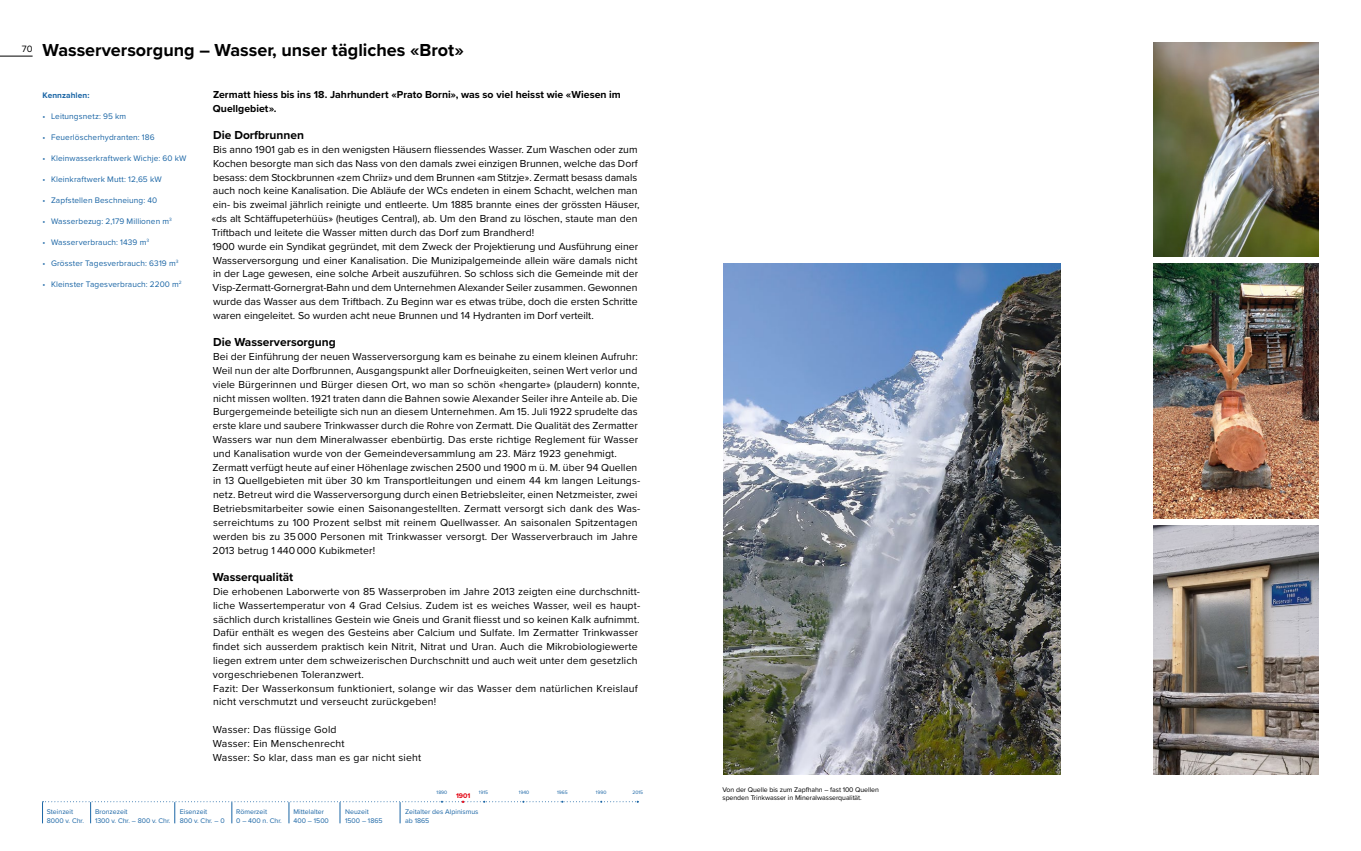
<style>
.page{position:relative;width:1361px;height:851px;background:#fff}
.page>*{position:absolute;margin:0;border:0;box-sizing:border-box;transform-origin:0 0}
.t1{font:700 18px "Proxima Nova";color:#000}
.t2{font:700 12px "Proxima Nova";color:#000}
.t3{font:10.5px/13.8px "Proxima Nova";letter-spacing:.01em;color:#000}
.t4{font:700 10.5px/13.8px "Proxima Nova";color:#000}
.t5{font:9.5px "Proxima Nova";color:#000}
.t6{font:8.3px "Proxima Nova";letter-spacing:.015em;color:#1a65a5}
.t7{font:700 8.3px "Proxima Nova";letter-spacing:.01em;color:#1a65a5}
.t8{font:7px "Proxima Nova";color:#1a65a5}
.t9{font:7px/8.5px "Proxima Nova";letter-spacing:-.01em;color:#000}
.t10{font:700 7px "Proxima Nova";color:#e3000f}
.t11{font:5px "Proxima Nova";color:#1a65a5}
.t12{font:4px "Proxima Nova";color:#e3000f}
</style>
<div class="page">
<hr style="left:0;top:56px;width:33px;height:1px;background:#000">
<svg style="left:42px;top:800px;width:597px;height:23px"></svg>
<img style="left:1153px;top:526px;width:165px;height:248px">
<img style="left:1153px;top:43px;width:165px;height:214px">
<img style="left:1153px;top:263px;width:165px;height:255px">
<img style="left:723px;top:263px;width:337px;height:511px">
<p class="t5" style="left:22px;top:42px;width:12px">70</p>
<h1 class="t1" style="left:43px;top:37px;width:423px">Wasserversorgung – Wasser, unser tägliches «Brot»</h1>
<p class="t7" style="left:43px;top:89px;width:48px">Kennzahlen:</p>
<p class="t6" style="left:43px;top:110px;width:85px">• Leitungsnetz: 95 km</p>
<p class="t6" style="left:43px;top:131px;width:114px">• Feuerlöscherhydranten: 186</p>
<p class="t6" style="left:43px;top:152px;width:145px">• Kleinwasserkraftwerk Wichje: 60 kW</p>
<p class="t6" style="left:43px;top:173px;width:121px">• Kleinkraftwerk Mutt: 12,65 kW</p>
<p class="t6" style="left:43px;top:194px;width:116px">• Zapfstellen Beschneiung: 40</p>
<p class="t6" style="left:43px;top:215px;width:131px">• Wasserbezug: 2,179 Millionen m<sup>3</sup></p>
<p class="t6" style="left:43px;top:236px;width:108px">• Wasserverbrauch: 1439 m<sup>3</sup></p>
<p class="t6" style="left:43px;top:257px;width:137px">• Grösster Tagesverbrauch: 6319 m<sup>3</sup></p>
<p class="t6" style="left:43px;top:278px;width:141px">• Kleinster Tagesverbrauch: 2200 m<sup>2</sup></p>
<p class="t4" style="left:213px;top:87px;width:410px">Zermatt hiess bis ins 18. Jahrhundert «Prato Borni», was so viel heisst wie «Wiesen im<br>Quellgebiet».</p>
<p class="t2" style="left:213px;top:126px;width:92px">Die Dorfbrunnen</p>
<p class="t3" style="left:211px;top:142px;width:429px">Bis anno 1901 gab es in den wenigsten Häusern fliessendes Wasser. Zum Waschen oder zum Kochen besorgte man sich das Nass von den damals zwei einzigen Brunnen, welche das Dorf besass: dem Stockbrunnen «zem Chriiz» und dem Brunnen «am Stitzje». Zermatt besass damals auch noch keine Kanalisation. Die Abläufe der WCs endeten in einem Schacht, welchen man ein- bis zweimal jährlich reinigte und entleerte. Um 1885 brannte eines der grössten Häuser, «ds alt Schtäffupeterhüüs» (heutiges Central), ab. Um den Brand zu löschen, staute man den Triftbach und leitete die Wasser mitten durch das Dorf zum Brandherd!<br>1900 wurde ein Syndikat gegründet, mit dem Zweck der Projektierung und Ausführung einer Wasserversorgung und einer Kanalisation. Die Munizipalgemeinde allein wäre damals nicht in der Lage gewesen, eine solche Arbeit auszuführen. So schloss sich die Gemeinde mit der Visp-Zermatt-Gornergrat-Bahn und dem Unternehmen Alexander Seiler zusammen. Gewonnen wurde das Wasser aus dem Triftbach. Zu Beginn war es etwas trübe, doch die ersten Schritte waren eingeleitet. So wurden acht neue Brunnen und 14 Hydranten im Dorf verteilt.</p>
<p class="t2" style="left:213px;top:333px;width:124px">Die Wasserversorgung</p>
<p class="t3" style="left:212px;top:349px;width:429px">Bei der Einführung der neuen Wasserversorgung kam es beinahe zu einem kleinen Aufruhr:<br>Weil nun der alte Dorfbrunnen, Ausgangspunkt aller Dorfneuigkeiten, seinen Wert verlor und viele Bürgerinnen und Bürger diesen Ort, wo man so schön «hengarte» (plaudern) konnte, nicht missen wollten. 1921 traten dann die Bahnen sowie Alexander Seiler ihre Anteile ab. Die Burgergemeinde beteiligte sich nun an diesem Unternehmen. Am 15. Juli 1922 sprudelte das erste klare und saubere Trinkwasser durch die Rohre von Zermatt. Die Qualität des Zermatter Wassers war nun dem Mineralwasser ebenbürtig. Das erste richtige Reglement für Wasser und Kanalisation wurde von der Gemeindeversammlung am 23. März 1923 genehmigt.<br>Zermatt verfügt heute auf einer Höhenlage zwischen 2500 und 1900 m ü. M. über 94 Quellen in 13 Quellgebieten mit über 30 km Transportleitungen und einem 44 km langen Leitungs&shy;netz. Betreut wird die Wasserversorgung durch einen Betriebsleiter, einen Netzmeister, zwei Betriebsmitarbeiter sowie einen Saisonangestellten. Zermatt versorgt sich dank des Was&shy;serreichtums zu 100 Prozent selbst mit reinem Quellwasser. An saisonalen Spitzentagen werden bis zu 35 000 Personen mit Trinkwasser versorgt. Der Wasserverbrauch im Jahre 2013 betrug 1 440 000 Kubikmeter!</p>
<p class="t2" style="left:213px;top:568px;width:82px">Wasserqualität</p>
<p class="t3" style="left:213px;top:584px;width:429px">Die erhobenen Laborwerte von 85 Wasserproben im Jahre 2013 zeigten eine durchschnitt&shy;liche Wassertemperatur von 4 Grad Celsius. Zudem ist es weiches Wasser, weil es haupt&shy;sächlich durch kristallines Gestein wie Gneis und Granit fliesst und so keinen Kalk aufnimmt.<br>Dafür enthält es wegen des Gesteins aber Calcium und Sulfate. Im Zermatter Trinkwasser findet sich ausserdem praktisch kein Nitrit, Nitrat und Uran. Auch die Mikrobiologiewerte liegen extrem unter dem schweizerischen Durchschnitt und auch weit unter dem gesetzlich vorgeschriebenen Toleranzwert.<br>Fazit: Der Wasserkonsum funktioniert, solange wir das Wasser dem natürlichen Kreislauf nicht verschmutzt und verseucht zurückgeben!</p>
<p class="t3" style="left:213px;top:722px;width:210px">Wasser: Das flüssige Gold<br>Wasser: Ein Menschenrecht<br>Wasser: So klar, dass man es gar nicht sieht</p>
<p class="t8" style="left:47px;top:806px;width:28px">Steinzeit</p>
<p class="t8" style="left:95px;top:806px;width:34px">Bronzezeit</p>
<p class="t8" style="left:47px;top:815px;width:39px">8000 v. Chr.</p>
<p class="t8" style="left:95px;top:815px;width:77px">1300 v. Chr. – 800 v. Chr.</p>
<p class="t8" style="left:180px;top:815px;width:46px">800 v. Chr. – 0</p>
<p class="t8" style="left:180px;top:806px;width:29px">Eisenzeit</p>
<p class="t8" style="left:236px;top:806px;width:32px">Römerzeit</p>
<p class="t8" style="left:236px;top:815px;width:47px">0 – 400 n. Chr.</p>
<p class="t8" style="left:294px;top:806px;width:32px">Mittelalter</p>
<p class="t8" style="left:294px;top:815px;width:37px">400 – 1500</p>
<p class="t8" style="left:345px;top:806px;width:25px">Neuzeit</p>
<p class="t8" style="left:345px;top:815px;width:39px">1500 – 1865</p>
<p class="t11" style="left:437px;top:788px;width:12px">1890</p>
<p class="t11" style="left:479px;top:788px;width:11px">1915</p>
<p class="t11" style="left:519px;top:788px;width:12px">1940</p>
<p class="t11" style="left:557px;top:788px;width:12px">1965</p>
<p class="t11" style="left:596px;top:788px;width:12px">1990</p>
<p class="t11" style="left:632px;top:788px;width:12px">2015</p>
<p class="t10" style="left:456px;top:790px;width:16px">1901</p>
<p class="t12" style="left:462px;top:798px;width:4px">●</p>
<p class="t8" style="left:405px;top:806px;width:75px">Zeitalter des Alpinismus</p>
<p class="t8" style="left:405px;top:815px;width:26px">ab 1865</p>
<p class="t9" style="left:722px;top:784px;width:158px">Von der Quelle bis zum Zapfhahn – fast 100 Quellen spenden Trinkwasser in Mineralwasserqualität.</p>
</div>
